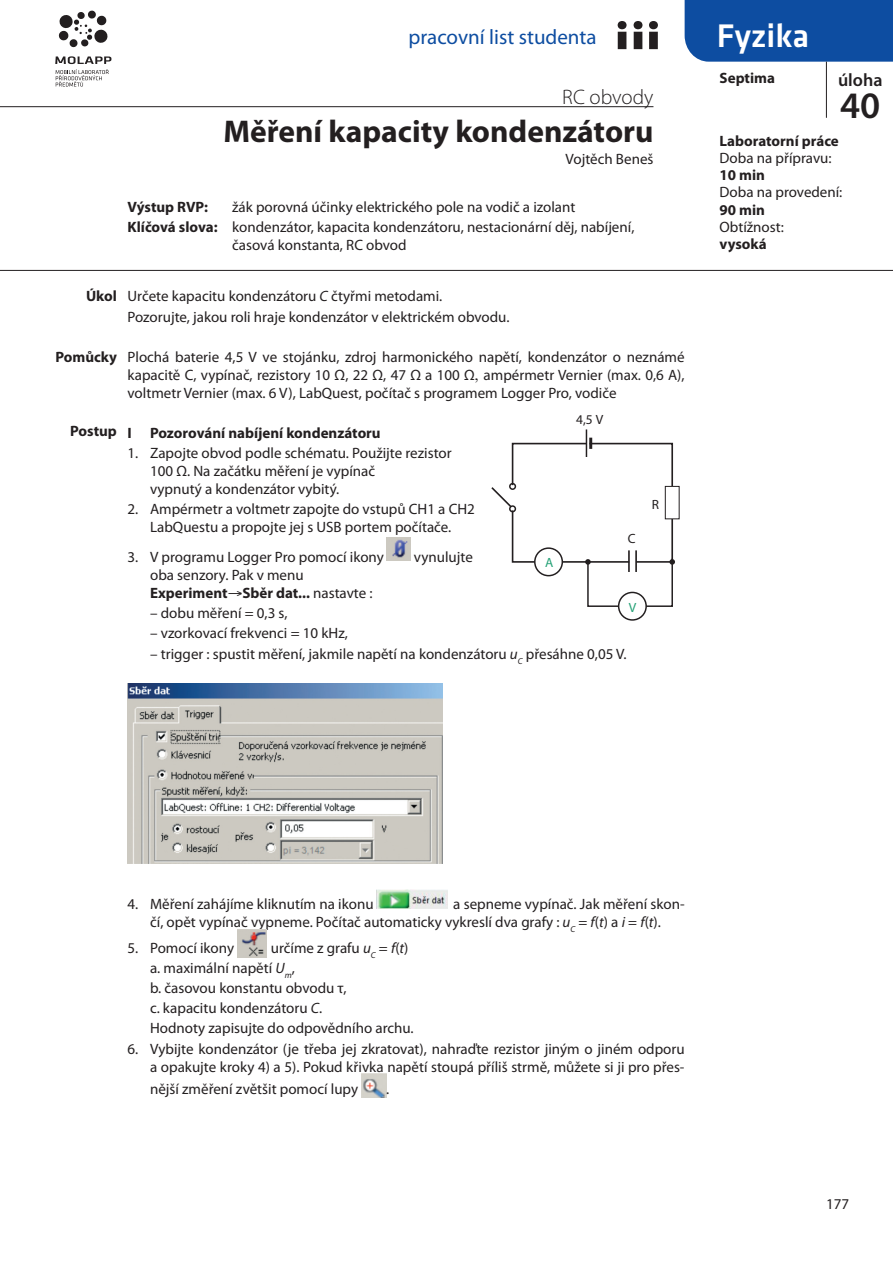
<style>
.page{position:relative;width:893px;height:1263px;background:#fff}
.page>*{position:absolute;margin:0;border:0;box-sizing:border-box;transform-origin:0 0}
.t1{font:600 37.5px "Myriad Pro";color:#231f20}
.t2{font:500 33.9px "Klavika";color:#fff}
.t3{font:700 31.5px "Myriad Pro";color:#231f20}
.t4{font:21px "Myriad Pro";color:#0d4da1}
.t5{font:300 21px "Myriad Pro";color:#231f20}
.t6{font:600 18px "Myriad Pro";color:#231f20}
.t7{font:15px/18px "Myriad Pro";color:#231f20}
.t8{font:700 15px/20.1px "Myriad Pro";color:#231f20}
.t9{font:13.35px "Myriad Pro";color:#231f20}
.t10{font:13.35px "Myriad Pro";color:#25a176}
.s1{font-style:italic}
.s2{font-weight:700}
</style>
<div class="page">
<div style="left:685px;top:0;width:208px;height:62px;background:#0d4da1"></div>
<svg style="left:649px;top:21px;width:9px;height:28px"></svg>
<svg style="left:634px;top:21px;width:8px;height:28px"></svg>
<svg style="left:618px;top:21px;width:9px;height:28px"></svg>
<svg style="left:58px;top:11px;width:50px;height:37px"></svg>
<svg style="left:55px;top:56px;width:56px;height:31px"></svg>
<hr style="left:826px;top:62px;width:1px;height:56px;background:#231f20">
<hr style="left:0;top:270px;width:893px;height:1px;background:#231f20">
<hr style="left:0;top:106px;width:653px;height:1px;background:#231f20">
<img style="left:387px;top:537px;width:24px;height:23px">
<img style="left:128px;top:684px;width:314px;height:179px">
<img style="left:377px;top:890px;width:71px;height:19px">
<img style="left:237px;top:930px;width:29px;height:27px">
<img style="left:361px;top:1074px;width:25px;height:23px">
<div style="left:618px;top:592px;width:29px;height:29px;border:1px solid #231f20;border-radius:50%"></div>
<svg style="left:491px;top:429px;width:184px;height:179px"></svg>
<h3 class="t4" style="left:408px;top:24px;width:190px">pracovní list studenta</h3>
<h2 class="t2" style="left:717px;top:17px;width:94px">Fyzika</h2>
<h3 class="t5" style="left:562px;top:85px;width:93px">RC obvody</h3>
<h3 class="t3" style="left:223px;top:111px;width:432px">Měření kapacity kondenzátoru</h3>
<p class="t7" style="left:566px;top:149px;width:89px">Vojtěch Beneš</p>
<p class="t8" style="left:128px;top:196px;width:92px">Výstup RVP:<br>Klíčová slova:</p>
<p class="t7" style="left:232px;top:196px;width:404px;line-height:20.1px">žák porovná účinky elektrického pole na vodič a izolant kondenzátor, kapacita kondenzátoru, nestacionární děj, nabíjení,</p>
<p class="t7" style="left:232px;top:236px;width:176px">časová konstanta, RC obvod</p>
<p class="t8" style="left:719px;top:67px;width:57px">Septima</p>
<p class="t6" style="left:838px;top:68px;width:46px">úloha</p>
<h1 class="t1" style="left:840px;top:81px;width:42px">40</h1>
<p class="t8" style="left:719px;top:130px;width:121px">Laboratorní práce</p>
<p class="t7" style="left:719px;top:149px;width:114px">Doba na přípravu:</p>
<p class="t8" style="left:719px;top:165px;width:47px">10 min</p>
<p class="t7" style="left:719px;top:183px;width:124px">Doba na provedení:</p>
<p class="t8" style="left:719px;top:199px;width:47px">90 min</p>
<p class="t7" style="left:719px;top:217px;width:66px">Obtížnost:</p>
<p class="t8" style="left:719px;top:233px;width:49px">vysoká</p>
<p class="t8" style="left:86px;top:286px;width:32px">Úkol</p>
<p class="t8" style="left:55px;top:346px;width:63px">Pomůcky</p>
<p class="t8" style="left:70px;top:420px;width:48px">Postup</p>
<p class="t7" style="left:128px;top:286px;width:383px;line-height:20.1px">Určete kapacitu kondenzátoru <span class="s1">C</span> čtyřmi metodami.<br>Pozorujte, jakou roli hraje kondenzátor v elektrickém obvodu.</p>
<p class="t7" style="left:128px;top:348px;width:559px;text-align:justify">Plochá baterie 4,5 V ve stojánku, zdroj harmonického napětí, kondenzátor o neznámé kapacitě C, vypínač, rezistory 10 Ω, 22 Ω, 47 Ω a 100 Ω ampérmetr Vernier (max. 0,6 A), voltmetr Vernier (max. 6 V), LabQuest, počítač s programem Logger Pro, vodiče</p>
<p class="t8" style="left:128px;top:422px;width:255px">I Pozorování nabíjení kondenzátoru</p>
<p class="t7" style="left:150px;top:444px;width:303px;text-indent:-23px">1. Zapojte obvod podle schématu. Použijte rezistor<br>100 Ω. Na začátku měření je vypínač<br>vypnutý a kondenzátor vybitý.</p>
<p class="t7" style="left:128px;top:500px;width:349px;text-align:center">2. Ampérmetr a voltmetr zapojte do vstupů CH1 a CH2<br>LabQuestu a propojte jej s USB portem počítače.</p>
<p class="t7" style="left:128px;top:548px;width:258px">3. V programu Logger Pro pomocí ikony</p>
<p class="t7" style="left:414px;top:548px;width:60px">vynulujte</p>
<p class="t7" style="left:150px;top:566px;width:224px">oba senzory. Pak v menu<br><span class="s2">Experiment</span>→<span class="s2">Sběr dat...</span> nastavte :</p>
<p class="t7" style="left:150px;top:604px;width:139px">– dobu měření = 0,3 s,</p>
<p class="t7" style="left:150px;top:624px;width:199px">– vzorkovací frekvenci = 10 kHz,</p>
<p class="t7" style="left:150px;top:644px;width:478px">– trigger : spustit měření, jakmile napětí na kondenzátoru <span class="s1">u</span><sub>C</sub> přesáhne 0,05 V.</p>
<p class="t9" style="left:576px;top:412px;width:28px">4,5 V</p>
<p class="t9" style="left:652px;top:496px;width:9px">R</p>
<p class="t9" style="left:628px;top:531px;width:9px">C</p>
<p class="t10" style="left:545px;top:554px;width:10px">A</p>
<p class="t10" style="left:629px;top:599px;width:9px">V</p>
<p class="t7" style="left:128px;top:894px;width:248px">4. Měření zahájíme kliknutím na ikonu</p>
<p class="t7" style="left:150px;top:894px;width:536px;text-indent:303px">a sepneme vypínač. Jak měření skon&shy;čí, opět vypínač vypneme. Počítač automaticky vykreslí dva grafy : <span class="s1">u</span><sub>C</sub> = <span class="s1">f</span>(<span class="s1">t</span>) a <span class="s1">i</span> = <span class="s1">f</span>(<span class="s1">t</span>).</p>
<p class="t7" style="left:128px;top:939px;width:108px">5. Pomocí ikony</p>
<p class="t7" style="left:150px;top:937px;width:265px;line-height:20.1px;text-indent:121px">určíme z grafu <span class="s1">u</span><sub>C</sub> = <span class="s1">f</span>(<span class="s1">t</span>) a. maximální napětí <span class="s1">U</span><sub>m</sub>,<br>b. časovou konstantu obvodu τ,<br>c. kapacitu kondenzátoru <span class="s1">C</span>.<br>Hodnoty zapisujte do odpovědního archu.</p>
<p class="t7" style="left:128px;top:1039px;width:559px;text-align:right">6. Vybijte kondenzátor (je třeba jej zkratovat), nahraďte rezistor jiným o jiném odporu a opakujte kroky 4) a 5). Pokud křivka napětí stoupá příliš strmě, můžete si ji pro přes-</p>
<p class="t7" style="left:150px;top:1080px;width:209px">nější změření zvětšit pomocí lupy</p>
<p class="t7" style="left:386px;top:1080px;width:5px">.</p>
<p class="t7" style="left:826px;top:1195px;width:25px">177</p>
</div>
